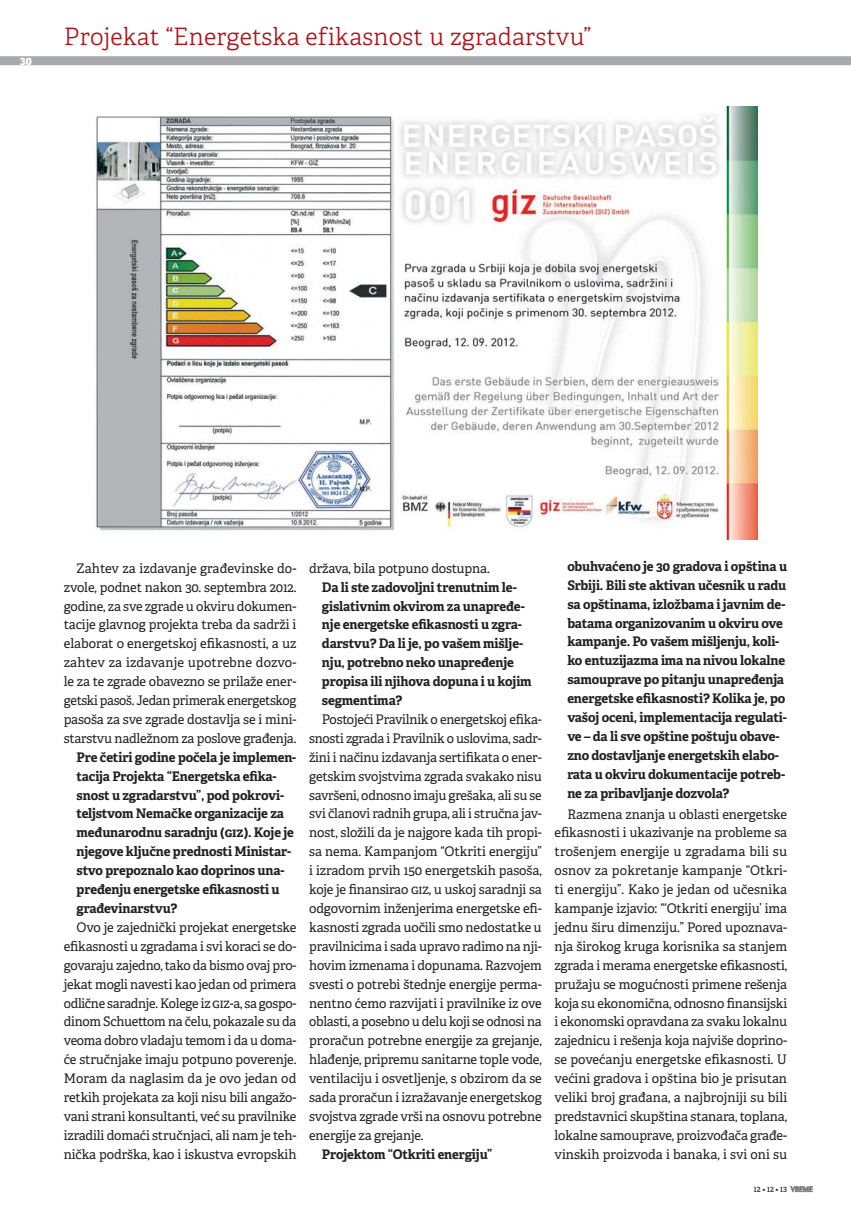
<style>
.page{position:relative;width:851px;height:1212px;background:#fff}
.page>*{position:absolute;margin:0;border:0;box-sizing:border-box;transform-origin:0 0}
.t1{font:300 24px "Adelle";letter-spacing:.01em;color:#b11116}
.t2{font:13.2px/18.9px "Adelle";letter-spacing:-.015em;color:#231f20;text-align:justify}
.t3{font:700 13.2px/18.9px "Adelle";letter-spacing:-.01em;color:#231f20}
.t4{font:13.2px "Adelle";letter-spacing:-.015em;color:#231f20;scale:.96 1}
.t5{font:13.2px "Adelle";letter-spacing:.005em;color:#231f20}
.t6{font:13.2px "Adelle";letter-spacing:.01em;color:#231f20}
.t7{font:800 10.5px "Adelle";color:#fff}
.t8{font:600 7.5px "Adelle";color:#231f20}
.s1{font-family:"Peignot Vr";color:#808285}
</style>
<div class="page">
<div style="left:0;top:56px;width:850px;height:9px;background:#a7a9ac"></div>
<img style="left:95px;top:107px;width:662px;height:432px">
<p class="t7" style="left:20px;top:57px;width:14px">30</p>
<p class="t1" style="left:64px;top:26px;width:529px">Projekat “Energetska efikasnost u zgradarstvu”</p>
<p class="t5" style="left:77px;top:562px;width:221px">Zahtev za izdavanje građevinske do-</p>
<p class="t2" style="left:64px;top:579px;width:234px">zvole, podnet nakon 30. septembra 2012.</p>
<p class="t2" style="left:64px;top:597px;width:234px">godine, za sve zgrade u okviru dokumen-</p>
<p class="t2" style="left:64px;top:616px;width:234px">tacije glavnog projekta treba da sadrži i</p>
<p class="t2" style="left:64px;top:635px;width:234px">elaborat o energetskoj efikasnosti, a uz</p>
<p class="t6" style="left:64px;top:657px;width:234px">zahtev za izdavanje upotrebne dozvo-</p>
<p class="t2" style="left:64px;top:673px;width:234px">le za te zgrade obavezno se prilaže ener-</p>
<p class="t4" style="left:64px;top:695px;width:244px">getski pasoš. Jedan primerak energetskog</p>
<p class="t2" style="left:64px;top:711px;width:234px">pasoša za sve zgrade dostavlja se i mini-</p>
<p class="t2" style="left:64px;top:730px;width:234px">starstvu nadležnom za poslove građenja.</p>
<p class="t3" style="left:77px;top:748px;width:221px">Pre četiri godine počela je implemen-</p>
<p class="t3" style="left:77px;top:767px;width:201px">tacija Projekta “Energetska efika-</p>
<p class="t3" style="left:77px;top:786px;width:209px">snost u zgradarstvu”, pod pokrovi-</p>
<p class="t3" style="left:77px;top:805px;width:209px">teljstvom Nemačke organizacije za</p>
<p class="t3" style="left:77px;top:824px;width:219px">međunarodnu saradnju (giz). Koje je</p>
<p class="t3" style="left:77px;top:843px;width:216px">njegove ključne prednosti Ministar-</p>
<p class="t3" style="left:77px;top:862px;width:209px">stvo prepoznalo kao doprinos una-</p>
<p class="t3" style="left:77px;top:881px;width:204px">pređenju energetske efikasnosti u</p>
<p class="t3" style="left:77px;top:900px;width:102px">građevinarstvu?</p>
<p class="t2" style="left:77px;top:919px;width:221px">Ovo je zajednički projekat energetske</p>
<p class="t2" style="left:64px;top:938px;width:234px">efikasnosti u zgradama i svi koraci se do-</p>
<p class="t2" style="left:64px;top:957px;width:234px">govaraju zajedno, tako da bismo ovaj pro-</p>
<p class="t2" style="left:64px;top:975px;width:234px">jekat mogli navesti kao jedan od primera</p>
<p class="t4" style="left:64px;top:997px;width:244px">odlične saradnje. Kolege iz giz-a, sa gospo-</p>
<p class="t2" style="left:64px;top:1013px;width:234px">dinom Schue om na čelu, pokazale su da</p>
<p class="t4" style="left:64px;top:1035px;width:244px">veoma dobro vladaju temom i da u doma-</p>
<p class="t2" style="left:64px;top:1051px;width:234px">će stručnjake imaju potpuno poverenje.</p>
<p class="t5" style="left:64px;top:1073px;width:234px">Moram da naglasim da je ovo jedan od</p>
<p class="t2" style="left:64px;top:1089px;width:234px">retkih projekata za koji nisu bili angažo-</p>
<p class="t2" style="left:64px;top:1108px;width:234px">vani strani konsultanti, već su pravilnike</p>
<p class="t2" style="left:64px;top:1127px;width:234px">izradili domaći stručnjaci, ali nam je teh-</p>
<p class="t2" style="left:64px;top:1146px;width:234px">nička podrška, kao i iskustva evropskih</p>
<p class="t2" style="left:309px;top:560px;width:182px">država, bila potpuno dostupna.</p>
<p class="t3" style="left:322px;top:578px;width:196px">Da li ste zadovoljni trenutnim le-</p>
<p class="t3" style="left:322px;top:597px;width:204px">gislativnim okvirom za unapređe-</p>
<p class="t3" style="left:322px;top:616px;width:201px">nje energetske efikasnosti u zgra-</p>
<p class="t3" style="left:322px;top:635px;width:203px">darstvu? Da li je, po vašem mišlje-</p>
<p class="t3" style="left:322px;top:654px;width:194px">nju, potrebno neko unapređenje</p>
<p class="t3" style="left:322px;top:673px;width:211px">propisa ili njihova dopuna i u kojim</p>
<p class="t3" style="left:322px;top:692px;width:82px">segmentima?</p>
<p class="t2" style="left:322px;top:711px;width:221px">Postojeći Pravilnik o energetskoj efika-</p>
<p class="t4" style="left:309px;top:733px;width:244px">snosti zgrada i Pravilnik o uslovima, sadr-</p>
<p class="t2" style="left:309px;top:749px;width:234px">žini i načinu izdavanja sertifikata o ener-</p>
<p class="t2" style="left:309px;top:768px;width:234px">getskim svojstvima zgrada svakako nisu</p>
<p class="t2" style="left:309px;top:786px;width:234px">savršeni, odnosno imaju grešaka, ali su se</p>
<p class="t2" style="left:309px;top:805px;width:234px">svi članovi radnih grupa, ali i stručna jav-</p>
<p class="t2" style="left:309px;top:824px;width:234px">nost, složili da je najgore kada tih propi-</p>
<p class="t2" style="left:309px;top:843px;width:234px">sa nema. Kampanjom “Otkriti energiju”</p>
<p class="t2" style="left:309px;top:862px;width:234px">i izradom prvih 150 energetskih pasoša,</p>
<p class="t2" style="left:309px;top:881px;width:234px">koje je finansirao giz, u uskoj saradnji sa</p>
<p class="t2" style="left:309px;top:900px;width:234px">odgovornim inženjerima energetske efi-</p>
<p class="t2" style="left:309px;top:919px;width:234px">kasnosti zgrada uočili smo nedostatke u</p>
<p class="t2" style="left:309px;top:938px;width:234px">pravilnicima i sada upravo radimo na nji-</p>
<p class="t2" style="left:309px;top:957px;width:234px">hovim izmenama i dopunama. Razvojem</p>
<p class="t2" style="left:309px;top:975px;width:234px">svesti o potrebi štednje energije perma-</p>
<p class="t2" style="left:309px;top:994px;width:234px">nentno ćemo razvijati i pravilnike iz ove</p>
<p class="t2" style="left:309px;top:1013px;width:234px">oblasti, a posebno u delu koji se odnosi na</p>
<p class="t2" style="left:309px;top:1032px;width:234px">proračun potrebne energije za grejanje,</p>
<p class="t2" style="left:309px;top:1051px;width:234px">hlađenje, pripremu sanitarne tople vode,</p>
<p class="t2" style="left:309px;top:1070px;width:234px">ventilaciju i osvetljenje, s obzirom da se</p>
<p class="t2" style="left:309px;top:1089px;width:234px">sada proračun i izražavanje energetskog</p>
<p class="t2" style="left:309px;top:1108px;width:234px">svojstva zgrade vrši na osnovu potrebne</p>
<p class="t2" style="left:309px;top:1127px;width:116px">energije za grejanje.</p>
<p class="t3" style="left:322px;top:1145px;width:172px">Projektom “Otkriti energiju”</p>
<p class="t3" style="left:567px;top:558px;width:221px">obuhvaćeno je 30 gradova i opština u Srbiji. Bili ste aktivan učesnik u radu sa opštinama, izložbama i javnim de&shy;batama organizovanim u okviru ove kampanje. Po vašem mišljenju, koli&shy;ko entuzijazma ima na nivou lokalne samouprave po pitanju unapređenja energetske efikasnosti? Kolika je, po vašoj oceni, implementacija regulati&shy;ve – da li sve opštine poštuju obave&shy;zno dostavljanje energetskih elabo&shy;rata u okviru dokumentacije potreb&shy;ne za pribavljanje dozvola?</p>
<p class="t2" style="left:554px;top:805px;width:234px;text-indent:13px">Razmena znanja u oblasti energetske efikasnosti i ukazivanje na probleme sa trošenjem energije u zgradama bili su osnov za pokretanje kampanje “Otkri&shy;ti energiju”. Kako je jedan od učesnika kampanje izjavio: “‘Otkriti energiju’ ima jednu širu dimenziju.” Pored upoznava&shy;nja širokog kruga korisnika sa stanjem zgrada i merama energetske efikasnosti, pružaju se mogućnosti primene rešenja koja su ekonomična, odnosno finansijski i ekonomski opravdana za svaku lokalnu zajednicu i rešenja koja najviše doprino&shy;se povećanju energetske efikasnosti. U većini gradova i opština bio je prisutan veliki broj građana, a najbrojniji su bili predstavnici skupština stanara, toplana, lokalne samouprave, proizvođača građe&shy;vinskih proizvoda i banaka, i svi oni su</p>
<p class="t8" style="left:753px;top:1186px;width:60px">12 • 12 • 13 <span class="s1">VREME</span></p>
</div>
